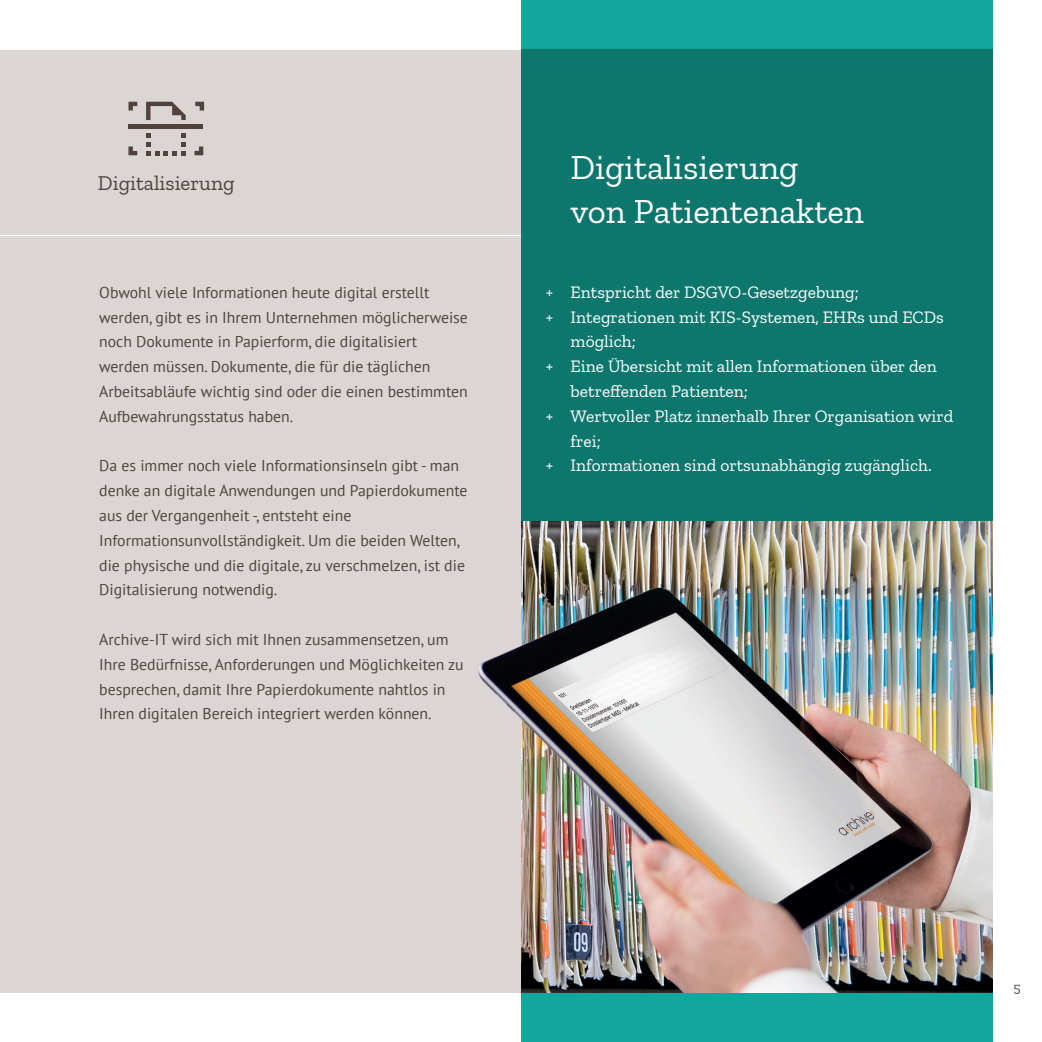
<style>
.page{position:relative;width:1042px;height:1042px;background:#fff}
.page>*{position:absolute;margin:0;border:0;box-sizing:border-box;transform-origin:0 0}
.t1{font:35px/43.8px "Zilla Slab";color:#fff}
.t2{font:21px "Zilla Slab";color:#50433d}
.t3{font:17.5px "Zilla Slab";color:#fff}
.t4{font:15.75px/24.8px "PT Sans";color:#50433d}
.t5{font:14px "Zilla Slab";color:#50433d}
</style>
<div class="page">
<div style="left:0;top:50px;width:521px;height:942px;background:#dbd6d4"></div>
<div style="left:521px;top:992px;width:471px;height:50px;background:#12a79d"></div>
<div style="left:521px;top:0;width:471px;height:521px;background:#12a79d"></div>
<div style="left:521px;top:50px;width:471px;height:471px;background:#0d776e"></div>
<svg style="left:128px;top:102px;width:9px;height:8px"></svg>
<div style="left:128px;top:124px;width:75px;height:5px;background:#50433d"></div>
<svg style="left:146px;top:102px;width:40px;height:18px"></svg>
<svg style="left:195px;top:102px;width:9px;height:8px"></svg>
<svg style="left:194px;top:146px;width:9px;height:9px"></svg>
<svg style="left:128px;top:146px;width:9px;height:9px"></svg>
<svg style="left:146px;top:133px;width:40px;height:22px"></svg>
<hr style="left:0;top:235px;width:521px;height:1px;background:#fff">
<img style="left:478px;top:521px;width:514px;height:471px">
<p class="t2" style="left:98px;top:171px;width:138px">Digitalisierung</p>
<p class="t4" style="left:99px;top:279px;width:370px">Obwohl viele Informationen heute digital erstellt werden, gibt es in Ihrem Unternehmen möglicherweise noch Dokumente in Papierform, die digitalisiert werden müssen. Dokumente, die für die täglichen Arbeitsabläufe wichtig sind oder die einen bestimmten Aufbewahrungsstatus haben.</p>
<p class="t4" style="left:99px;top:453px;width:370px">Da es immer noch viele Informationsinseln gibt - man denke an digitale Anwendungen und Papierdokumente aus der Vergangenheit -, entsteht eine Informationsunvollständigkeit. Um die beiden Welten, die physische und die digitale, zu verschmelzen, ist die Digitalisierung notwendig.</p>
<p class="t4" style="left:99px;top:627px;width:366px">Archive-IT wird sich mit Ihnen zusammensetzen, um Ihre Bedürfnisse, Anforderungen und Möglichkeiten zu besprechen, damit Ihre Papierdokumente nahtlos in Ihren digitalen Bereich integriert werden können.</p>
<p class="t1" style="left:570px;top:146px;width:295px">Digitalisierung<br>von Patientenakten</p>
<p class="t3" style="left:546px;top:282px;width:315px">+ Entspricht der DSGVO-Gesetzgebung;</p>
<p class="t3" style="left:546px;top:307px;width:400px">+ Integrationen mit KIS-Systemen, EHRs und ECDs</p>
<p class="t3" style="left:570px;top:332px;width:67px">möglich;</p>
<p class="t3" style="left:546px;top:357px;width:392px">+ Eine Übersicht mit allen Informationen über den</p>
<p class="t3" style="left:570px;top:381px;width:179px">betreffenden Patienten;</p>
<p class="t3" style="left:546px;top:406px;width:409px">+ Wertvoller Platz innerhalb Ihrer Organisation wird</p>
<p class="t3" style="left:570px;top:431px;width:32px">frei;</p>
<p class="t3" style="left:546px;top:456px;width:387px">+ Informationen sind ortsunabhängig zugänglich.</p>
<p class="t5" style="left:1013px;top:980px;width:9px">5</p>
</div>
